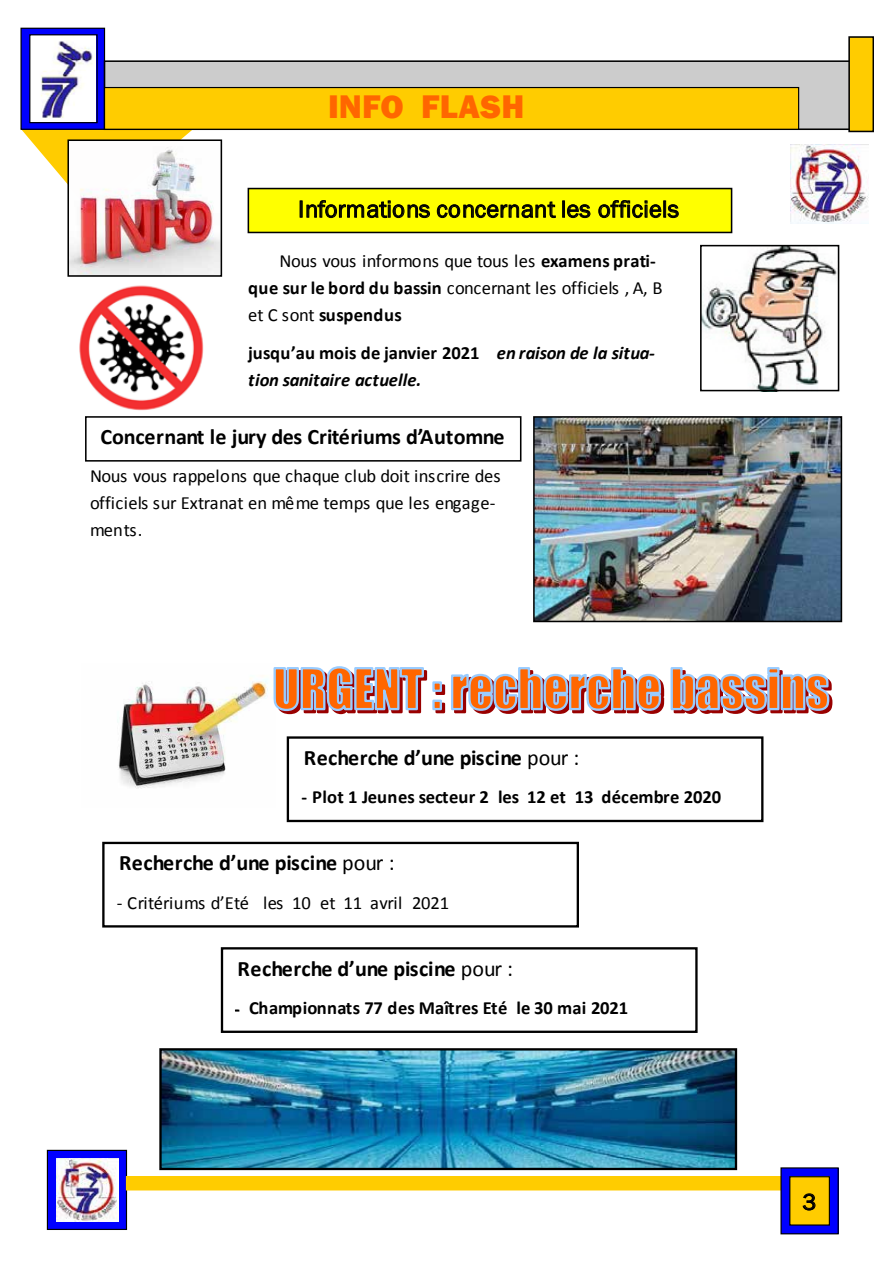
<style>
.page{position:relative;width:893px;height:1263px;background:#fff}
.page>*{position:absolute;margin:0;border:0;box-sizing:border-box;transform-origin:0 0}
.t1{font:800 33.75px "Franklin Gothic";letter-spacing:.005em;color:#f60}
.t2{font:24.45px "Franklin Gothic";letter-spacing:.005em;color:#000}
.t3{font:23.25px "Franklin Gothic";color:#000}
.t4{font:700 22.05px "Calibri";letter-spacing:-.005em;color:#000}
.t5{font:18.6px/26.7px "Calibri";letter-spacing:-.005em;color:#000}
.t6{font:18.6px/26.7px "Calibri";letter-spacing:-.025em;color:#000}
.t7{font:700 18.6px "Calibri";letter-spacing:-.005em;color:#000}
.t8{font:italic 700 18.6px/26.7px "Calibri";letter-spacing:.005em;color:#000}
.s1{font-weight:700}
.s2{font-style:normal}
.s3{font-weight:400}
.s4{font-family:"Franklin Gothic";font-weight:400;font-size:15.15px}
</style>
<div class="page">
<svg style="left:22px;top:130px;width:170px;height:54px"></svg>
<svg style="left:21px;top:28px;width:84px;height:101px;background:#1010d8"></svg>
<div style="left:20px;top:28px;width:85px;height:102px;border:1px solid #000"></div>
<div style="left:105px;top:61px;width:751px;height:68px;background:#ccc"></div>
<div style="left:104px;top:60px;width:752px;height:70px;border:2px solid #000"></div>
<div style="left:849px;top:37px;width:24px;height:94px;background:#fc0"></div>
<div style="left:848px;top:36px;width:25px;height:96px;border:2px solid #000"></div>
<div style="left:105px;top:88px;width:694px;height:41px;background:#fc0"></div>
<div style="left:104px;top:87px;width:695px;height:43px;border:1px solid #000"></div>
<img style="left:31px;top:36px;width:65px;height:85px">
<img style="left:791px;top:145px;width:77px;height:79px">
<div style="left:47px;top:1150px;width:79px;height:79px;background:#00f"></div>
<div style="left:47px;top:1150px;width:80px;height:80px;border:1px solid #000"></div>
<img style="left:56px;top:1158px;width:63px;height:64px">
<div style="left:126px;top:1177px;width:677px;height:13px;background:#fc0"></div>
<div style="left:126px;top:1176px;width:678px;height:14px;border:1px solid #fc0"></div>
<div style="left:781px;top:1168px;width:57px;height:66px;background:#00f"></div>
<div style="left:790px;top:1177px;width:39px;height:48px;background:#fc0"></div>
<div style="left:789px;top:1176px;width:41px;height:49px;border:1px solid #000"></div>
<svg style="left:802px;top:1193px;width:14px;height:17px"></svg>
<img style="left:162px;top:1051px;width:572px;height:116px">
<div style="left:159px;top:1048px;width:578px;height:122px;border:2px solid #000"></div>
<img style="left:70px;top:142px;width:149px;height:132px">
<div style="left:67px;top:139px;width:155px;height:138px;border:2px solid #000"></div>
<img style="left:117px;top:678px;width:151px;height:111px">
<div style="left:248px;top:189px;width:484px;height:43px;background:#ff0"></div>
<div style="left:248px;top:188px;width:484px;height:45px;border:2px solid #000"></div>
<svg style="left:300px;top:200px;width:130px;height:18px"></svg>
<svg style="left:437px;top:201px;width:119px;height:17px"></svg>
<div style="left:562px;top:201px;width:3px;height:17px;border:1px solid #000"></div>
<svg style="left:567px;top:204px;width:24px;height:14px"></svg>
<svg style="left:598px;top:200px;width:81px;height:18px"></svg>
<img style="left:703px;top:248px;width:133px;height:140px">
<div style="left:700px;top:245px;width:139px;height:146px;border:2px solid #000"></div>
<img style="left:536px;top:419px;width:303px;height:200px">
<div style="left:533px;top:416px;width:309px;height:206px;border:2px solid #000"></div>
<div style="left:287px;top:736px;width:476px;height:86px;border:2px solid #000"></div>
<svg style="left:272px;top:666px;width:561px;height:49px"></svg>
<img style="left:79px;top:285px;width:125px;height:126px">
<div style="left:85px;top:416px;width:436px;height:46px;border:2px solid #000"></div>
<div style="left:102px;top:842px;width:477px;height:85px;border:2px solid #000"></div>
<div style="left:221px;top:947px;width:477px;height:86px;border:2px solid #000"></div>
<h1 class="t1" style="left:328px;top:85px;width:198px">INFO FLASH</h1>
<h2 class="t2" style="left:298px;top:194px;width:382px">Informations concernant les officiels</h2>
<p class="t6" style="left:248px;top:248px;width:416px;text-indent:31px">Nous vous informons que tous les <span class="s1">examens prati&shy;que sur le bord du bassin</span> concernant les officiels , A, B et C sont <span class="s1">suspendus</span></p>
<p class="t8" style="left:248px;top:339px;width:408px"><span class="s2">jusqu’au mois de janvier 2021</span> en raison de la situa&shy;tion sanitaire actuelle.</p>
<p class="t4" style="left:100px;top:422px;width:405px">Concernant le jury des Critériums d’Automne</p>
<p class="t5" style="left:90px;top:463px;width:412px">Nous vous rappelons que chaque club doit inscrire des officiels sur Extranat en même temps que les engage&shy;ments.</p>
<p class="t4" style="left:304px;top:743px;width:277px">Recherche d’une piscine <span class="s3">pour :</span></p>
<p class="t7" style="left:302px;top:785px;width:421px">- Plot 1 Jeunes secteur 2 les 12 et 13 décembre 2020</p>
<p class="t4" style="left:119px;top:849px;width:277px">Recherche d’une piscine <span class="s3">pour :</span></p>
<p class="t5" style="left:117px;top:889px;width:334px">- Critériums d’Eté les 10 et 11 avril 2021</p>
<p class="t4" style="left:238px;top:955px;width:277px">Recherche d’une piscine <span class="s3">pour :</span></p>
<p class="t7" style="left:235px;top:996px;width:394px"><span class="s4">-</span> Championnats 77 des Maîtres Eté le 30 mai 2021</p>
<p class="t3" style="left:802px;top:1187px;width:15px">3</p>
</div>
